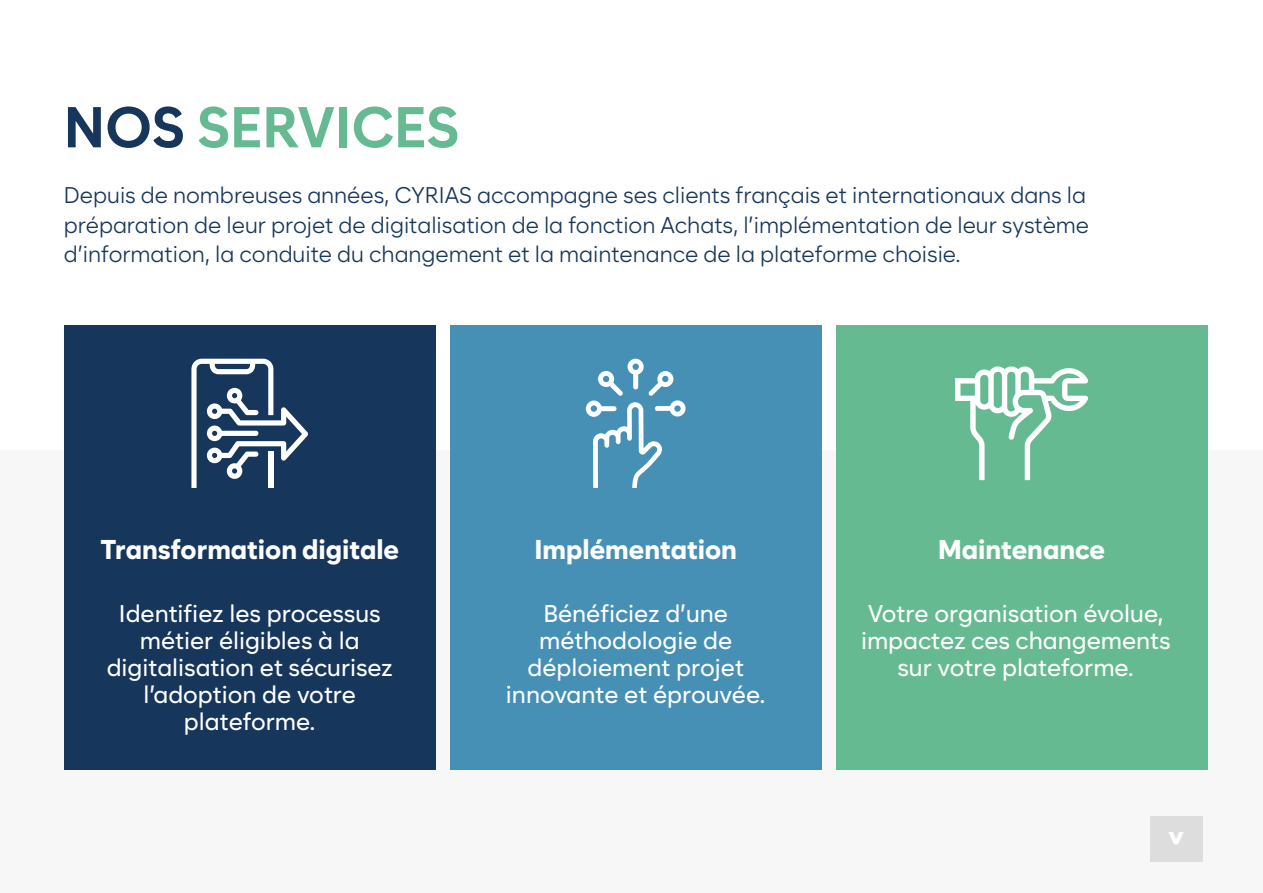
<style>
.page{position:relative;width:1263px;height:893px;background:#fff}
.page>*{position:absolute;margin:0;border:0;box-sizing:border-box;transform-origin:0 0}
.t1{font:700 57px "Zabal DEMO";color:#66ba92}
.t2{font:900 28.5px "Zabal DEMO";color:#fff}
.t3{font:800 27px "Zabal DEMO";color:#fff}
.t4{font:500 24px/27px "Zabal DEMO";color:#fff;text-align:center}
.t5{font:22.5px/30px "Zabal DEMO";color:#17365c}
.s1{color:#17365c}
</style>
<div class="page">
<div style="left:0;top:451px;width:1263px;height:442px;background:#f7f7f7"></div>
<div style="left:64px;top:325px;width:372px;height:445px;background:#17365c"></div>
<div style="left:450px;top:325px;width:372px;height:445px;background:#4690b6"></div>
<div style="left:836px;top:325px;width:371px;height:445px;background:#66ba92"></div>
<svg style="left:586px;top:359px;width:100px;height:129px"></svg>
<svg style="left:955px;top:366px;width:133px;height:114px"></svg>
<svg style="left:191px;top:359px;width:117px;height:129px"></svg>
<div style="left:268px;top:451px;width:5px;height:37px;background:#fff"></div>
<div style="left:1150px;top:816px;width:53px;height:46px;background:#ddddde"></div>
<h1 class="t1" style="left:64px;top:93px;width:397px"><span class="s1">NOS</span> SERVICES</h1>
<p class="t5" style="left:64px;top:179px;width:1027px">Depuis de nombreuses années, CYRIAS accompagne ses clients français et internationaux dans la préparation de leur projet de digitalisation de la fonction Achats, l’implémentation de leur système d’information, la conduite du changement et la maintenance de la plateforme choisie.</p>
<p class="t3" style="left:100px;top:533px;width:300px">Transformation digitale</p>
<p class="t3" style="left:534px;top:533px;width:204px">Implémentation</p>
<p class="t3" style="left:938px;top:533px;width:169px">Maintenance</p>
<p class="t4" style="left:107px;top:600px;width:288px">Identifiez les processus métier éligibles à la digitalisation et sécurisez l’adoption de votre plateforme.</p>
<p class="t4" style="left:506px;top:600px;width:261px">Bénéficiez d’une méthodologie de déploiement projet innovante et éprouvée.</p>
<p class="t4" style="left:861px;top:600px;width:311px">Votre organisation évolue, impactez ces changements sur votre plateforme.</p>
<p class="t2" style="left:1195px;top:831px;width:16px;rotate:90deg">&gt;</p>
</div>
